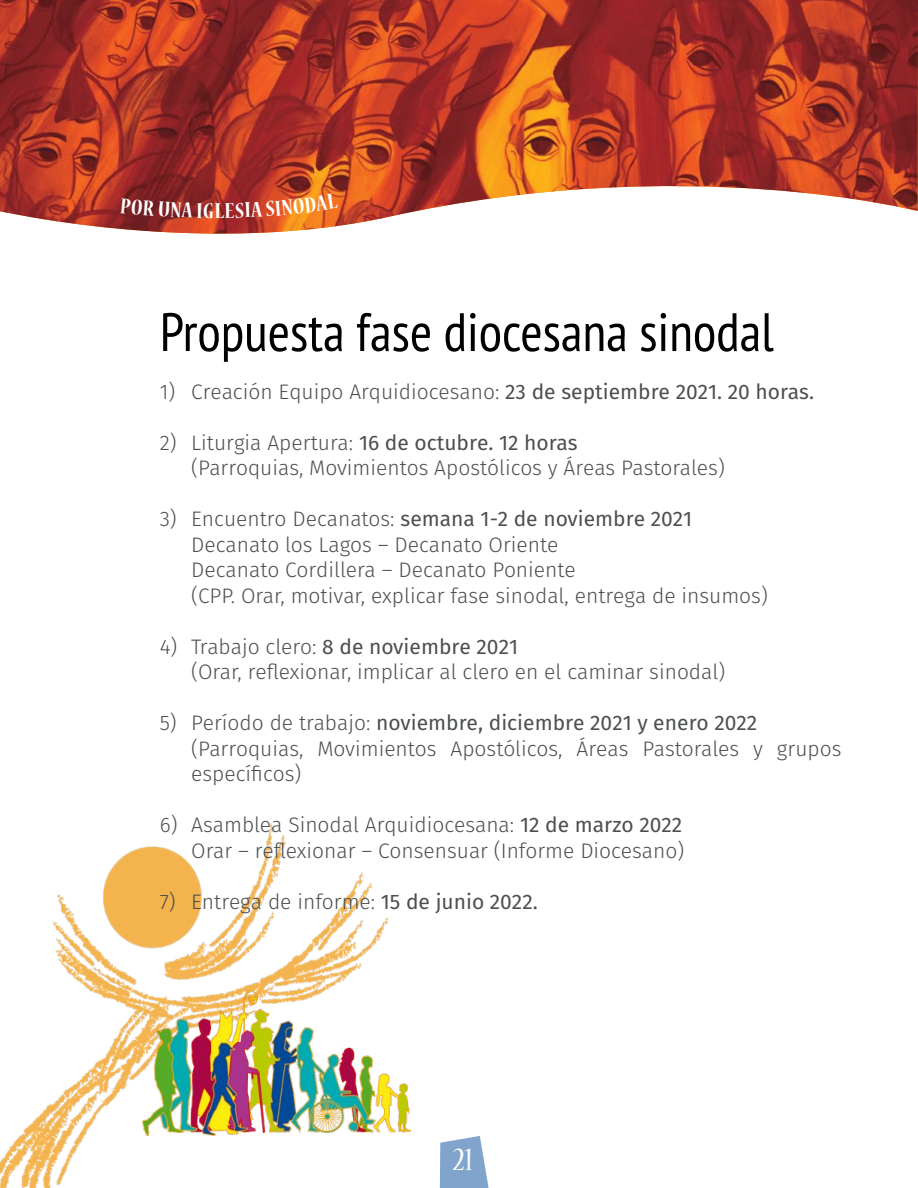
<style>
.page{position:relative;width:918px;height:1188px;background:#fff}
.page>*{position:absolute;margin:0;border:0;box-sizing:border-box;transform-origin:0 0}
.t1{font:condensed 54px "PT Sans";color:#000}
.t2{font:condensed 36px "Nueva Std";color:#fff}
.t3{font:700 condensed 24px "Nueva Std";color:#fff}
.t4{font:300 21px/25.5px "Fira Sans";color:#4c4f50}
.s1{font-weight:400}
</style>
<div class="page">
<svg style="left:440px;top:1136px;width:49px;height:52px;background:#93b1d2"></svg>
<img style="left:0;top:824px;width:387px;height:364px">
<img style="left:0;top:0;width:918px;height:234px">
<img style="left:142px;top:990px;width:268px;height:146px">
<svg style="left:120px;top:198px;width:94px;height:20px;background:#842423"></svg>
<svg style="left:225px;top:193px;width:113px;height:25px;background:#d25824"></svg>
<p class="t3" style="left:215px;top:200px;width:11px">L</p>
<h1 class="t1" style="left:160px;top:297px;width:616px">Propuesta fase diocesana sinodal</h1>
<p class="t4" style="left:160px;top:379px;width:656px">1) Creación Equipo Arquidiocesano: <span class="s1">23 de septiembre 2021. 20 horas.</span></p>
<p class="t4" style="left:191px;top:430px;width:535px;text-indent:-32px">2) Liturgia Apertura: <span class="s1">16 de octubre. 12 horas<br></span>(Parroquias, Movimientos Apostólicos y Áreas Pastorales)</p>
<p class="t4" style="left:191px;top:506px;width:578px;text-indent:-32px">3) Encuentro Decanatos: <span class="s1">semana 1-2 de noviembre 2021<br></span>Decanato los Lagos – Decanato Oriente<br>Decanato Cordillera – Decanato Poniente<br>(CPP. Orar, motivar, explicar fase sinodal, entrega de insumos)</p>
<p class="t4" style="left:191px;top:634px;width:536px;text-indent:-32px">4) Trabajo clero: <span class="s1">8 de noviembre 2021<br></span>(Orar, reflexionar, implicar al clero en el caminar sinodal)</p>
<p class="t4" style="left:191px;top:710px;width:652px;text-indent:-32px">5) Período de trabajo: <span class="s1">noviembre, diciembre 2021 y enero 2022 </span>(Parroquias, Movimientos Apostólicos, Áreas Pastorales y grupos específicos)</p>
<p class="t4" style="left:160px;top:812px;width:526px;text-align:right">6) Asamblea Sinodal Arquidiocesana: <span class="s1">12 de marzo 2022<br></span>Orar – reflexionar – Consensuar (Informe Diocesano)</p>
<p class="t4" style="left:160px;top:889px;width:380px">7) Entrega de informe: <span class="s1">15 de junio 2022.</span></p>
<h2 class="t2" style="left:453px;top:1143px;width:21px">21</h2>
</div>
